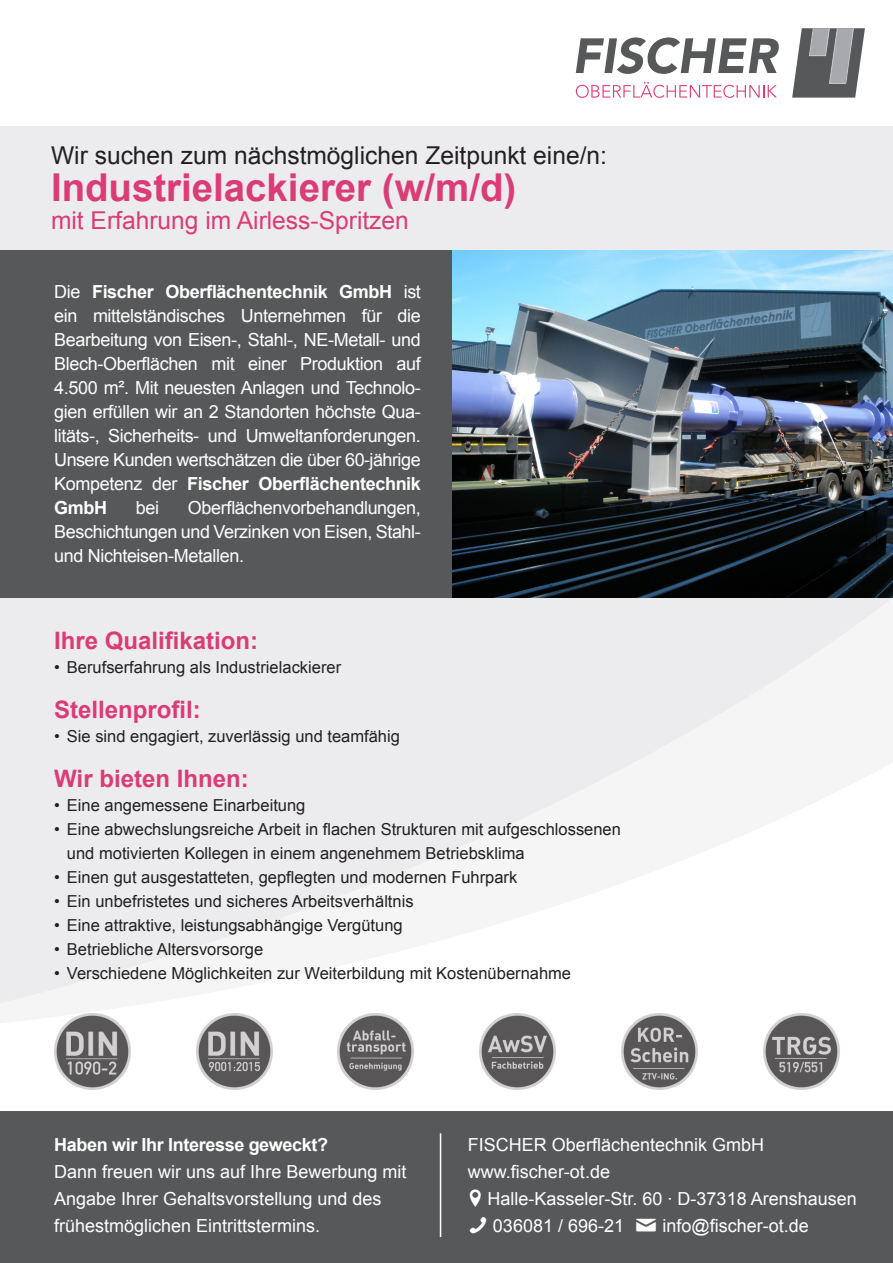
<style>
.page{position:relative;width:893px;height:1263px;background:#fff}
.page>*{position:absolute;margin:0;border:0;box-sizing:border-box;transform-origin:0 0}
.t1{font:43.5px "Entypo";color:#fff}
.t2{font:700 38.4px "Arial";color:#da3c75}
.t3{font:24.6px "Arial";color:#231f20}
.t4{font:24.6px "Arial";color:#da3c75}
.t5{font:700 24px "Arial";color:#da3c75}
.t6{font:18px/24px "Arial";color:#fff}
.t7{font:700 18px "Arial";letter-spacing:-.02em;color:#fff}
.t8{font:16.5px/24px "Arial";color:#231f20}
.s1{font-weight:700}
</style>
<div class="page">
<svg style="left:0;top:597px;width:893px;height:493px;fill:#ececee"></svg>
<div style="left:0;top:126px;width:893px;height:149px;background:#ececee"></div>
<div style="left:0;top:1111px;width:893px;height:152px;background:#57585a"></div>
<img style="left:452px;top:250px;width:441px;height:347px">
<svg style="left:576px;top:37px;width:203px;height:37px"></svg>
<svg style="left:792px;top:28px;width:73px;height:70px;background:#868789"></svg>
<svg style="left:576px;top:82px;width:201px;height:16px"></svg>
<div style="left:0;top:250px;width:452px;height:347px;background:#57585a"></div>
<img style="left:480px;top:1013px;width:76px;height:76px">
<img style="left:338px;top:1013px;width:76px;height:76px">
<img style="left:54px;top:1013px;width:76px;height:76px">
<img style="left:196px;top:1013px;width:76px;height:76px">
<img style="left:622px;top:1013px;width:76px;height:76px">
<img style="left:763px;top:1013px;width:76px;height:76px">
<hr style="left:440px;top:1133px;width:1px;height:104px;background:#fff">
<h3 class="t3" style="left:51px;top:139px;width:558px">Wir suchen zum nächstmöglichen Zeitpunkt eine/n:</h3>
<h2 class="t2" style="left:51px;top:162px;width:467px">Industrielackierer (w/m/d)</h2>
<h3 class="t4" style="left:51px;top:204px;width:359px">mit Erfahrung im Airless-Spritzen</h3>
<p class="t6" style="left:54px;top:280px;width:368px;text-align:justify">Die <span class="s1">Fischer Oberflächentechnik GmbH</span> ist ein mittelständisches Unternehmen für die Bearbeitung von Eisen-, Stahl-, NE-Metall- und Blech-Oberflächen mit einer Produktion auf 4.500 m². Mit neuesten Anlagen und Technolo&shy;gien erfüllen wir an 2 Standorten höchste Qua&shy;litäts-, Sicherheits- und Umweltanforderungen.<br>Unsere Kunden wertschätzen die über 60-jährige Kompetenz der <span class="s1">Fischer Oberflächentechnik GmbH</span></p>
<p class="t6" style="left:54px;top:496px;width:368px;text-align:justify;text-indent:134px">Oberflächenvorbehandlungen, Beschichtungen und Verzinken von Eisen, Stahl&shy;und Nichteisen-Metallen.</p>
<p class="t6" style="left:136px;top:496px;width:25px">bei</p>
<h3 class="t5" style="left:54px;top:624px;width:206px">Ihre Qualifikation:</h3>
<p class="t8" style="left:54px;top:655px;width:288px">• Berufserfahrung als Industrielackierer</p>
<h3 class="t5" style="left:54px;top:693px;width:148px">Stellenprofil:</h3>
<p class="t8" style="left:54px;top:724px;width:347px">• Sie sind engagiert, zuverlässig und teamfähig</p>
<h3 class="t5" style="left:54px;top:762px;width:196px">Wir bieten Ihnen:</h3>
<p class="t8" style="left:54px;top:793px;width:253px">• Eine angemessene Einarbeitung</p>
<p class="t8" style="left:67px;top:817px;width:555px;text-indent:-13px">• Eine abwechslungsreiche Arbeit in flachen Strukturen mit aufgeschlossenen und motivierten Kollegen in einem angenehmem Betriebsklima</p>
<p class="t8" style="left:54px;top:865px;width:465px">• Einen gut ausgestatteten, gepflegten und modernen Fuhrpark</p>
<p class="t8" style="left:54px;top:889px;width:361px">• Ein unbefristetes und sicheres Arbeitsverhältnis</p>
<p class="t8" style="left:54px;top:913px;width:350px">• Eine attraktive, leistungsabhängige Vergütung</p>
<p class="t8" style="left:54px;top:937px;width:211px">• Betriebliche Altersvorsorge</p>
<p class="t8" style="left:54px;top:961px;width:518px">• Verschiedene Möglichkeiten zur Weiterbildung mit Kostenübernahme</p>
<p class="t7" style="left:54px;top:1132px;width:275px">Haben wir Ihr Interesse geweckt?</p>
<p class="t6" style="left:54px;top:1158px;width:354px;line-height:27px">Dann freuen wir uns auf Ihre Bewerbung mit<br>Angabe Ihrer Gehaltsvorstellung und des frühestmöglichen Eintrittstermins.</p>
<p class="t6" style="left:468px;top:1131px;width:298px;line-height:27px">FISCHER Oberflächentechnik GmbH www.fischer-ot.de</p>
<h1 class="t1" style="left:468px;top:1169px;width:17px">0</h1>
<p class="t6" style="left:488px;top:1186px;width:371px">Halle-Kasseler-Str. 60 ∙ D-37318 Arenshausen</p>
<h1 class="t1" style="left:468px;top:1196px;width:22px">!</h1>
<p class="t6" style="left:493px;top:1213px;width:133px">036081 / 696-21</p>
<h1 class="t1" style="left:634px;top:1196px;width:25px">%</h1>
<p class="t6" style="left:662px;top:1213px;width:148px">info@fischer-ot.de</p>
</div>
